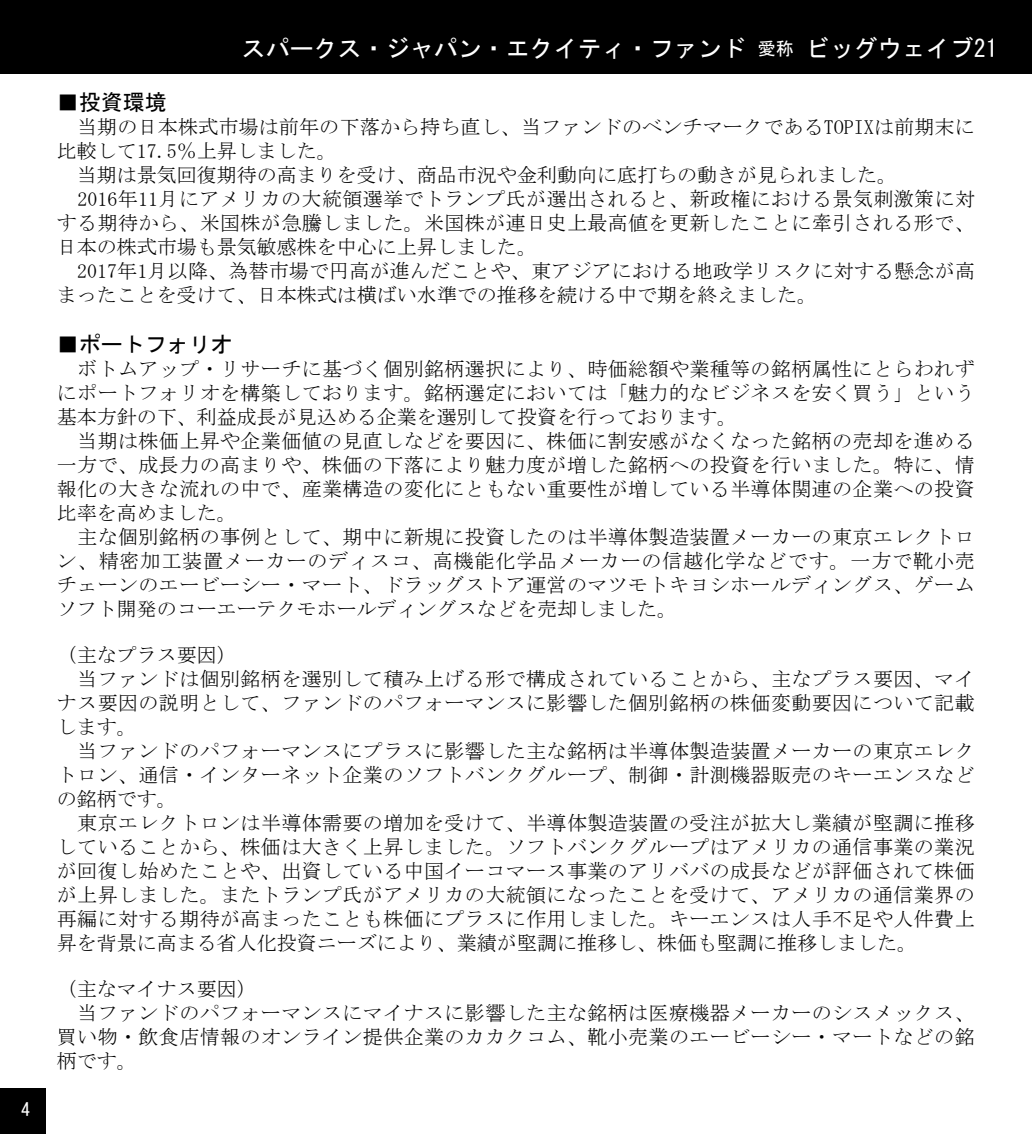
<style>
.page{position:relative;width:1032px;height:1134px;background:#fff}
.page>*{position:absolute;margin:0;border:0;box-sizing:border-box;transform-origin:0 0}
.t1{font:24px "MS Gothic";color:#fff}
.t2{font:22px "MS Gothic";color:#000}
.t3{font:20px/24px "MS Mincho";letter-spacing:.02em;color:#000}
.t4{font:18px "MS Gothic";color:#fff}
.s1{font-size:18px}
</style>
<div class="page">
<div style="left:0;top:0;width:1032px;height:74px;background:#000"></div>
<div style="left:0;top:1089px;width:45px;height:45px;background:#000"></div>
<p class="t4" style="left:21px;top:1101px;width:10px">4</p>
<p class="t1" style="left:242px;top:36px;width:757px">スパークス・ジャパン・エクイティ・ファンド <span class="s1">愛称</span> ビッグウェイブ21</p>
<p class="t2" style="left:57px;top:91px;width:111px">■投資環境</p>
<p class="t3" style="left:57px;top:115px;width:920px">　当期の日本株式市場は前年の下落から持ち直し、当ファンドのベンチマークであるTOPIXは前期末に比較して17.5％上昇しました。<br>　当期は景気回復期待の高まりを受け、商品市況や金利動向に底打ちの動きが見られました。<br>　2016年11月にアメリカの大統領選挙でトランプ氏が選出されると、新政権における景気刺激策に対する期待から、米国株が急騰しました。米国株が連日史上最高値を更新したことに牽引される形で、日本の株式市場も景気敏感株を中心に上昇しました。<br>　2017年1月以降、為替市場で円高が進んだことや、東アジアにおける地政学リスクに対する懸念が高まったことを受けて、日本株式は横ばい水準での推移を続ける中で期を終えました。</p>
<p class="t2" style="left:57px;top:333px;width:177px">■ポートフォリオ</p>
<p class="t3" style="left:57px;top:357px;width:919px">　ボトムアップ・リサーチに基づく個別銘柄選択により、時価総額や業種等の銘柄属性にとらわれずにポートフォリオを構築しております。銘柄選定においては「魅力的なビジネスを安く買う」という基本方針の下、利益成長が見込める企業を選別して投資を行っております。<br>　当期は株価上昇や企業価値の見直しなどを要因に、株価に割安感がなくなった銘柄の売却を進める一方で、成長力の高まりや、株価の下落により魅力度が増した銘柄への投資を行いました。特に、情報化の大きな流れの中で、産業構造の変化にともない重要性が増している半導体関連の企業への投資比率を高めました。<br>　主な個別銘柄の事例として、期中に新規に投資したのは半導体製造装置メーカーの東京エレクトロン、精密加工装置メーカーのディスコ、高機能化学品メーカーの信越化学などです。一方で靴小売チェーンのエービーシー・マート、ドラッグストア運営のマツモトキヨシホールディングス、ゲームソフト開発のコーエーテクモホールディングスなどを売却しました。</p>
<p class="t3" style="left:57px;top:643px;width:919px">（主なプラス要因）<br>　当ファンドは個別銘柄を選別して積み上げる形で構成されていることから、主なプラス要因、マイナス要因の説明として、ファンドのパフォーマンスに影響した個別銘柄の株価変動要因について記載します。<br>　当ファンドのパフォーマンスにプラスに影響した主な銘柄は半導体製造装置メーカーの東京エレクトロン、通信・インターネット企業のソフトバンクグループ、制御・計測機器販売のキーエンスなどの銘柄です。<br>　東京エレクトロンは半導体需要の増加を受けて、半導体製造装置の受注が拡大し業績が堅調に推移していることから、株価は大きく上昇しました。ソフトバンクグループはアメリカの通信事業の業況が回復し始めたことや、出資している中国イーコマース事業のアリババの成長などが評価されて株価が上昇しました。またトランプ氏がアメリカの大統領になったことを受けて、アメリカの通信業界の再編に対する期待が高まったことも株価にプラスに作用しました。キーエンスは人手不足や人件費上昇を背景に高まる省人化投資ニーズにより、業績が堅調に推移し、株価も堅調に推移しました。</p>
<p class="t3" style="left:57px;top:977px;width:919px">（主なマイナス要因）<br>　当ファンドのパフォーマンスにマイナスに影響した主な銘柄は医療機器メーカーのシスメックス、買い物・飲食店情報のオンライン提供企業のカカクコム、靴小売業のエービーシー・マートなどの銘柄です。</p>
</div>
